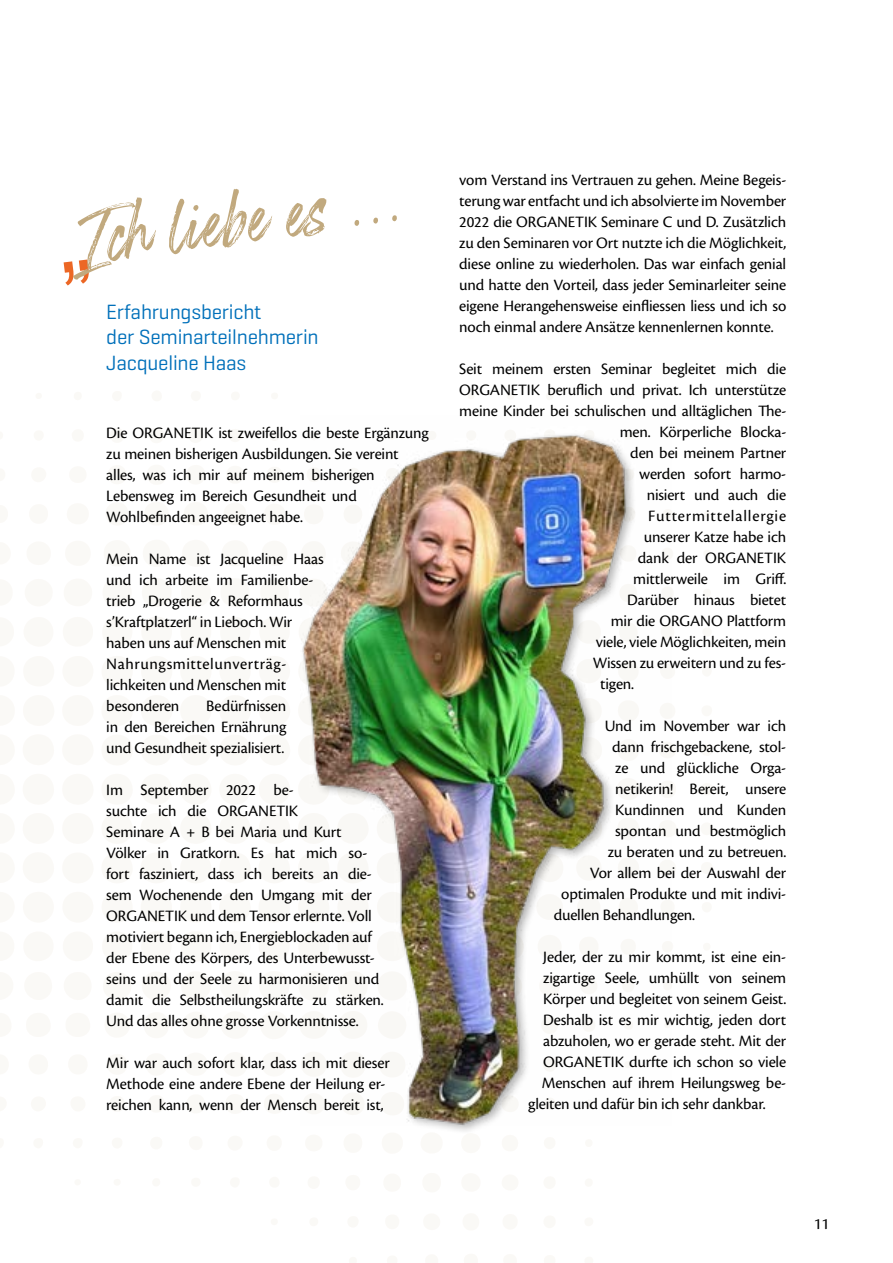
<style>
.page{position:relative;width:893px;height:1263px;background:#fff}
.page>*{position:absolute;margin:0;border:0;box-sizing:border-box;transform-origin:0 0}
.t1{font:90px "Boston Skyline Rough";color:#c1a97e}
.t2{font:21px/25.5px "Geogrotesque";letter-spacing:-.01em;color:#0070ba}
.t3{font:16.5px/21px "Cronos Pro";letter-spacing:-.01em;color:#000}
.t4{font:16.5px "Cronos Pro";letter-spacing:.05em;color:#000}
</style>
<div class="page">
<img style="left:300px;top:431px;width:335px;height:694px">
<h1 class="t1" style="left:69px;top:185px;width:332px;rotate:-7deg">Ich liebe es ...</h1>
<p class="t2" style="left:106px;top:298px;width:214px">Erfahrungsbericht<br>der Seminarteilnehmerin<br>Jacqueline Haas</p>
<p class="t3" style="left:106px;top:422px;width:324px">Die ORGANETIK ist zweifellos die beste Ergänzung zu meinen bisherigen Ausbildungen. Sie vereint alles, was ich mir auf meinem bisherigen Lebensweg im Bereich Gesundheit und Wohlbefinden angeeignet habe.</p>
<p class="t3" style="left:106px;top:549px;width:219px">Mein Name ist Jacqueline Haas und ich arbeite im Familienbe&shy;trieb „Drogerie &amp; Reformhaus s’Kraftplatzerl“ in Lieboch. Wir haben uns auf Menschen mit<br>Nahrungsmittelunverträg&shy;lichkeiten und Menschen mit besonderen</p>
<p class="t3" style="left:106px;top:696px;width:182px;text-align:justify;text-indent:100px">Bedürfnissen in den Bereichen Ernährung und Gesundheit spezialisiert.</p>
<p class="t3" style="left:106px;top:780px;width:279px">Im September 2022 be-<br>suchte ich die ORGANETIK<br>Seminare A + B bei Maria und Kurt Völker in Gratkorn. Es hat mich so&shy;fort fasziniert, dass ich bereits an die&shy;sem Wochenende den Umgang mit der ORGANETIK und dem Tensor erlernte. Voll motiviert begann ich, Energieblockaden auf der Ebene des Körpers, des Unterbewusst&shy;seins und der Seele zu harmonisieren und damit die Selbstheilungskräfte zu stärken.<br>Und das alles ohne grosse Vorkenntnisse.</p>
<p class="t3" style="left:106px;top:1053px;width:285px">Mir war auch sofort klar, dass ich mit dieser<br>Methode eine andere Ebene der Heilung er&shy;reichen kann, wenn der Mensch bereit ist,</p>
<p class="t3" style="left:459px;top:170px;width:329px;text-align:justify">vom Verstand ins Vertrauen zu gehen. Meine Begeis&shy;terung war entfacht und ich absolvierte im November 2022 die ORGANETIK Seminare C und D. Zusätzlich zu den Seminaren vor Ort nutzte ich die Möglichkeit, diese online zu wiederholen. Das war einfach genial und hatte den Vorteil, dass jeder Seminarleiter seine eigene Herangehensweise einfliessen liess und ich so noch einmal andere Ansätze kennenlernen konnte.</p>
<p class="t3" style="left:459px;top:359px;width:328px">Seit meinem ersten Seminar begleitet mich die</p>
<p class="t3" style="left:459px;top:380px;width:329px">ORGANETIK beruflich und privat. Ich unterstütze</p>
<p class="t3" style="left:459px;top:401px;width:329px">meine Kinder bei schulischen und alltäglichen The-</p>
<p class="t3" style="left:620px;top:422px;width:168px">men. Körperliche Blocka-</p>
<p class="t3" style="left:630px;top:443px;width:158px">den bei meinem Partner</p>
<p class="t3" style="left:639px;top:464px;width:148px">werden sofort harmo-</p>
<p class="t3" style="left:647px;top:485px;width:141px">nisiert und auch die</p>
<p class="t4" style="left:648px;top:507px;width:139px">Futtermittelallergie</p>
<p class="t3" style="left:644px;top:527px;width:144px">unserer Katze habe ich</p>
<p class="t3" style="left:638px;top:548px;width:150px">dank der ORGANETIK</p>
<p class="t3" style="left:633px;top:569px;width:155px">mittlerweile im Griff.</p>
<p class="t3" style="left:627px;top:590px;width:161px">Darüber hinaus bietet</p>
<p class="t3" style="left:611px;top:611px;width:177px">mir die ORGANO Plattform</p>
<p class="t3" style="left:596px;top:632px;width:192px">viele, viele Möglichkeiten, mein</p>
<p class="t3" style="left:593px;top:653px;width:195px">Wissen zu erweitern und zu fes-</p>
<p class="t3" style="left:600px;top:674px;width:35px">tigen.</p>
<p class="t3" style="left:605px;top:716px;width:183px">Und im November war ich</p>
<p class="t3" style="left:612px;top:737px;width:175px">dann frischgebackene, stol-</p>
<p class="t3" style="left:615px;top:758px;width:172px">ze und glückliche Orga-</p>
<p class="t3" style="left:615px;top:779px;width:172px">netikerin! Bereit, unsere</p>
<p class="t3" style="left:615px;top:800px;width:173px">Kundinnen und Kunden</p>
<p class="t3" style="left:615px;top:821px;width:173px">spontan und bestmöglich</p>
<p class="t3" style="left:608px;top:842px;width:180px">zu beraten und zu betreuen.</p>
<p class="t3" style="left:590px;top:863px;width:198px">Vor allem bei der Auswahl der</p>
<p class="t3" style="left:561px;top:884px;width:227px">optimalen Produkte und mit indivi-</p>
<p class="t3" style="left:554px;top:905px;width:143px">duellen Behandlungen.</p>
<p class="t3" style="left:543px;top:947px;width:244px">Jeder, der zu mir kommt, ist eine ein-</p>
<p class="t3" style="left:543px;top:968px;width:245px">zigartige Seele, umhüllt von seinem</p>
<p class="t3" style="left:543px;top:989px;width:244px">Körper und begleitet von seinem Geist.</p>
<p class="t3" style="left:543px;top:1010px;width:245px">Deshalb ist es mir wichtig, jeden dort</p>
<p class="t3" style="left:543px;top:1031px;width:244px">abzuholen, wo er gerade steht. Mit der</p>
<p class="t3" style="left:543px;top:1052px;width:244px">ORGANETIK durfte ich schon so viele</p>
<p class="t3" style="left:542px;top:1073px;width:246px">Menschen auf ihrem Heilungsweg be-</p>
<p class="t3" style="left:528px;top:1094px;width:239px">gleiten und dafür bin ich sehr dankbar.</p>
<p class="t3" style="left:814px;top:1213px;width:17px">11</p>
</div>
